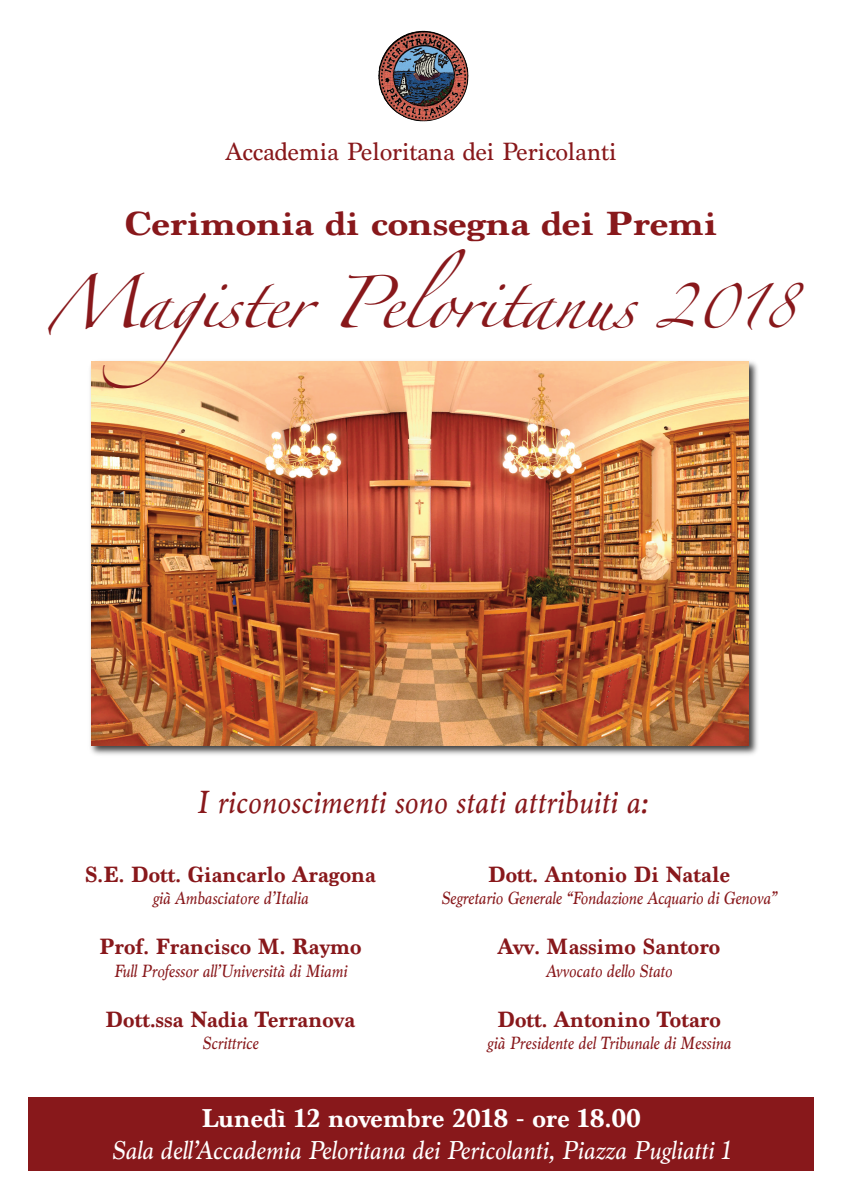
<style>
.page{position:relative;width:842px;height:1191px;background:#fff}
.page>*{position:absolute;margin:0;border:0;box-sizing:border-box;transform-origin:0 0}
.t1{font:46.6px "Zapfino";letter-spacing:-.03em;color:#88181b;scale:1.05 1}
.t2{font:700 35px "Marion";letter-spacing:-.01em;color:#88181b;scale:1.17 1}
.t3{font:italic 33.5px "Marion";letter-spacing:.01em;color:#88181b}
.t4{font:italic 27px "Marion";color:#fff}
.t5{font:700 27px "Marion";color:#fff}
.t6{font:26px "Marion";color:#88181b}
.t7{font:700 23.1px "Marion";color:#88181b}
.t8{font:italic 18.5px "Marion";color:#88181b}
.s1{font-size:40px}
</style>
<div class="page">
<img style="left:378px;top:31px;width:90px;height:90px;border-radius:50%">
<img style="left:90px;top:361px;width:668px;height:394px">
<img style="left:92px;top:361px;width:657px;height:384px">
<div style="left:28px;top:1097px;width:786px;height:73px;background:#88181b"></div>
<h3 class="t6" style="left:225px;top:136px;width:393px">Accademia Peloritana dei Pericolanti</h3>
<h2 class="t2" style="left:124px;top:203px;width:509px">Cerimonia di consegna dei Premi</h2>
<h1 class="t1" style="left:47px;top:284px;width:714px">Magister Peloritanus <span class="s1">2018</span></h1>
<h3 class="t3" style="left:197px;top:780px;width:452px">I riconoscimenti sono stati attribuiti a:</h3>
<p class="t7" style="left:85px;top:860px;width:293px">S.E. Dott. Giancarlo Aragona</p>
<p class="t8" style="left:152px;top:886px;width:157px">già Ambasciatore d’Italia</p>
<p class="t7" style="left:99px;top:933px;width:264px">Prof. Francisco M. Raymo</p>
<p class="t8" style="left:114px;top:958px;width:235px">Full Professor all’Università di Miami</p>
<p class="t7" style="left:105px;top:1005px;width:252px">Dott.ssa Nadia Terranova</p>
<p class="t8" style="left:202px;top:1031px;width:58px">Scrittrice</p>
<p class="t7" style="left:488px;top:860px;width:244px">Dott. Antonio Di Natale</p>
<p class="t8" style="left:441px;top:886px;width:337px">Segretario Generale “Fondazione Acquario di Genova”</p>
<p class="t7" style="left:498px;top:933px;width:224px">Avv. Massimo Santoro</p>
<p class="t8" style="left:546px;top:958px;width:128px">Avvocato dello Stato</p>
<p class="t7" style="left:497px;top:1005px;width:225px">Dott. Antonino Totaro</p>
<p class="t8" style="left:487px;top:1031px;width:246px">già Presidente del Tribunale di Messina</p>
<h3 class="t5" style="left:201px;top:1101px;width:442px">Lunedì 12 novembre 2018 - ore 18.00</h3>
<h3 class="t4" style="left:111px;top:1132px;width:621px">Sala dell’Accademia Peloritana dei Pericolanti, Piazza Pugliatti 1</h3>
</div>
